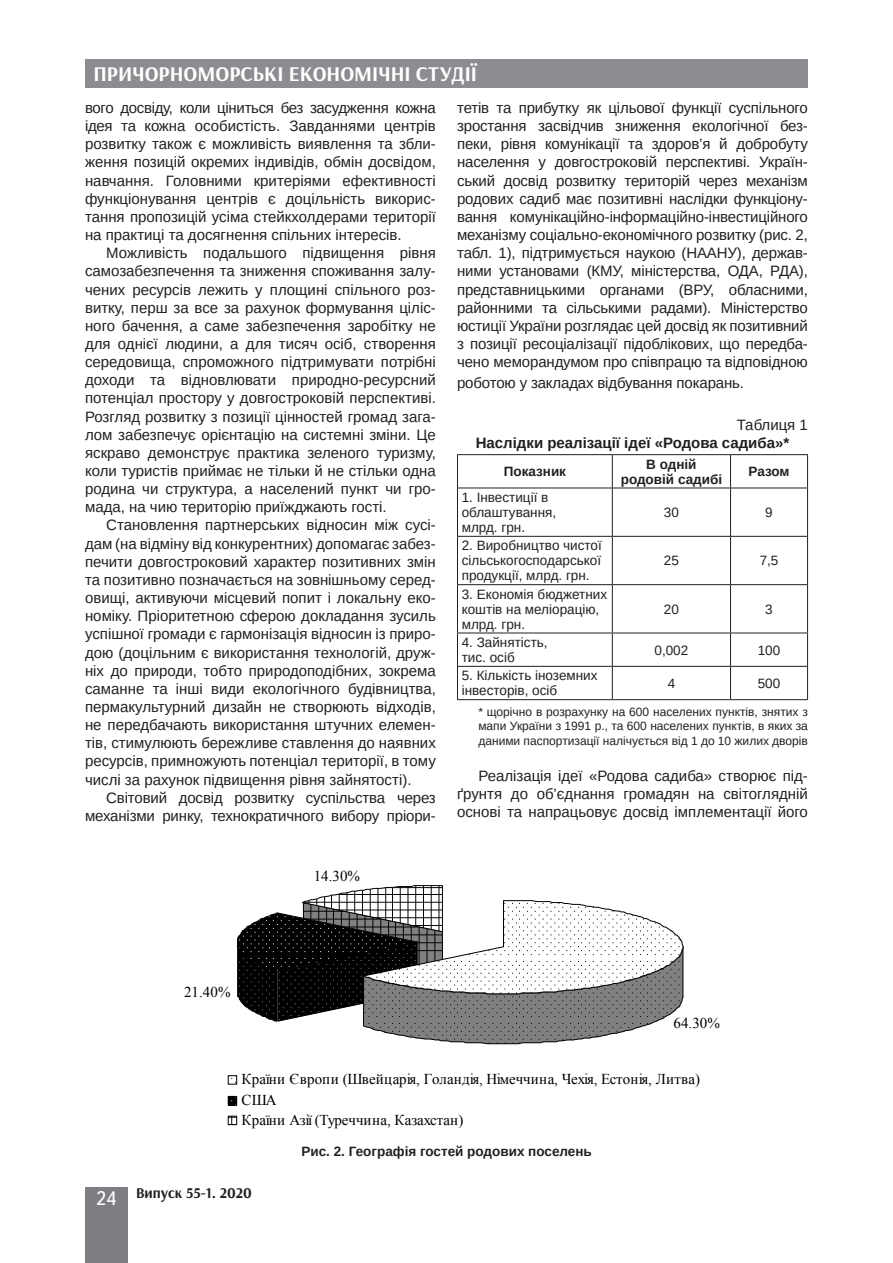
<style>
.page{position:relative;width:893px;height:1263px;background:#fff}
.page>*{position:absolute;margin:0;border:0;box-sizing:border-box;transform-origin:0 0}
.t1{font:700 21px "Arsenal";color:#fff}
.Текст_основной_G{font:15px/18.1px "Arimo";letter-spacing:-.005em;color:#231f20;text-align:justify}
.t2{font:15px/20.2px "Times New Roman";color:#000}
.Таблица_подпись{font:700 15px "Arimo";color:#231f20}
.t3{font:700 15px "Arsenal";color:#231f20}
.Таблица_текст{font:13.5px/15px "Arimo";color:#231f20}
.Рисунок{font:700 13.5px "Arimo";color:#231f20}
.Таблица_шапка{font:700 13.5px/15px "Arimo";color:#231f20;text-align:center}
.Примечание{font:12px/13.5px "Arimo";color:#231f20}
.s1{font-family:"Ukrainian Text";font-weight:400;font-size:19.5px;color:#fff}
</style>
<div class="page">
<div style="left:85px;top:59px;width:723px;height:29px;background:#8b8d90"></div>
<div style="left:85px;top:1186px;width:43px;height:76px;background:#7c7e81"></div>
<hr style="left:457px;top:454px;width:155px;height:1px;background:#231f20">
<hr style="left:457px;top:455px;width:1px;height:33px;background:#231f20">
<hr style="left:612px;top:454px;width:118px;height:1px;background:#231f20">
<hr style="left:612px;top:455px;width:1px;height:33px;background:#231f20">
<hr style="left:730px;top:454px;width:78px;height:1px;background:#231f20">
<hr style="left:730px;top:455px;width:1px;height:33px;background:#231f20">
<hr style="left:807px;top:455px;width:1px;height:33px;background:#231f20">
<hr style="left:457px;top:488px;width:155px;height:1px;background:#231f20">
<hr style="left:457px;top:488px;width:1px;height:48px;background:#231f20">
<hr style="left:612px;top:488px;width:118px;height:1px;background:#231f20">
<hr style="left:612px;top:488px;width:1px;height:48px;background:#231f20">
<hr style="left:730px;top:488px;width:78px;height:1px;background:#231f20">
<hr style="left:730px;top:488px;width:1px;height:48px;background:#231f20">
<hr style="left:807px;top:488px;width:1px;height:48px;background:#231f20">
<hr style="left:457px;top:536px;width:155px;height:1px;background:#231f20">
<hr style="left:457px;top:537px;width:1px;height:47px;background:#231f20">
<hr style="left:612px;top:536px;width:118px;height:1px;background:#231f20">
<hr style="left:612px;top:537px;width:1px;height:47px;background:#231f20">
<hr style="left:730px;top:536px;width:78px;height:1px;background:#231f20">
<hr style="left:730px;top:537px;width:1px;height:47px;background:#231f20">
<hr style="left:807px;top:537px;width:1px;height:47px;background:#231f20">
<hr style="left:457px;top:584px;width:155px;height:1px;background:#231f20">
<hr style="left:457px;top:585px;width:1px;height:48px;background:#231f20">
<hr style="left:612px;top:584px;width:118px;height:1px;background:#231f20">
<hr style="left:612px;top:585px;width:1px;height:48px;background:#231f20">
<hr style="left:730px;top:584px;width:78px;height:1px;background:#231f20">
<hr style="left:730px;top:585px;width:1px;height:48px;background:#231f20">
<hr style="left:807px;top:585px;width:1px;height:48px;background:#231f20">
<hr style="left:457px;top:633px;width:155px;height:1px;background:#231f20">
<hr style="left:457px;top:633px;width:1px;height:33px;background:#231f20">
<hr style="left:612px;top:633px;width:118px;height:1px;background:#231f20">
<hr style="left:612px;top:633px;width:1px;height:33px;background:#231f20">
<hr style="left:730px;top:633px;width:78px;height:1px;background:#231f20">
<hr style="left:730px;top:633px;width:1px;height:33px;background:#231f20">
<hr style="left:807px;top:633px;width:1px;height:33px;background:#231f20">
<hr style="left:457px;top:666px;width:155px;height:1px;background:#231f20">
<hr style="left:457px;top:667px;width:1px;height:32px;background:#231f20">
<hr style="left:612px;top:666px;width:118px;height:1px;background:#231f20">
<hr style="left:612px;top:667px;width:1px;height:32px;background:#231f20">
<hr style="left:730px;top:666px;width:78px;height:1px;background:#231f20">
<hr style="left:730px;top:667px;width:1px;height:32px;background:#231f20">
<hr style="left:807px;top:667px;width:1px;height:32px;background:#231f20">
<hr style="left:457px;top:699px;width:155px;height:1px;background:#231f20">
<hr style="left:612px;top:699px;width:118px;height:1px;background:#231f20">
<hr style="left:730px;top:699px;width:78px;height:1px;background:#231f20">
<svg style="left:237px;top:885px;width:447px;height:160px"></svg>
<div style="left:228px;top:1075px;width:9px;height:10px;border:1px solid #000"></div>
<svg style="left:230px;top:1098px;width:5px;height:5px"></svg>
<div style="left:228px;top:1096px;width:9px;height:9px;border:1px solid #000"></div>
<div style="left:228px;top:1116px;width:9px;height:9px;border:1px solid #000"></div>
<h1 class="t1" style="left:94px;top:61px;width:385px">ПРИЧОРНОМОРСЬКІ ЕКОНОМІЧНІ СТУДІЇ</h1>
<p class="Текст_основной_G" style="left:85px;top:99px;width:352px">вого досвіду, коли ціниться без засудження кожна ідея та кожна особистість. Завданнями центрів розвитку також є можливість виявлення та збли&shy;ження позицій окремих індивідів, обмін досвідом, навчання. Головними критеріями ефективності функціонування центрів є доцільність викорис&shy;тання пропозицій усіма стейкхолдерами території на практиці та досягнення спільних інтересів.</p>
<p class="Текст_основной_G" style="left:85px;top:244px;width:352px;text-indent:21px">Можливість подальшого підвищення рівня самозабезпечення та зниження споживання залу&shy;чених ресурсів лежить у площині спільного роз&shy;витку, перш за все за рахунок формування ціліс&shy;ного бачення, а саме забезпечення заробітку не для однієї людини, а для тисяч осіб, створення середовища, спроможного підтримувати потрібні доходи та відновлювати природно-ресурсний потенціал простору у довгостроковій перспективі.<br>Розгляд розвитку з позиції цінностей громад зага&shy;лом забезпечує орієнтацію на системні зміни. Це яскраво демонструє практика зеленого туризму, коли туристів приймає не тільки й не стільки одна родина чи структура, а населений пункт чи гро&shy;мада, на чию територію приїжджають гості.</p>
<p class="Текст_основной_G" style="left:85px;top:516px;width:352px;text-indent:21px">Становлення партнерських відносин між сусі&shy;дам (на відміну від конкурентних) допомагає забез&shy;печити довгостроковий характер позитивних змін та позитивно позначається на зовнішньому серед&shy;овищі, активуючи місцевий попит і локальну еко&shy;номіку. Пріоритетною сферою докладання зусиль успішної громади є гармонізація відносин із приро&shy;дою (доцільним є використання технологій, друж&shy;ніх до природи, тобто природоподібних, зокрема саманне та інші види екологічного будівництва, пермакультурний дизайн не створюють відходів, не передбачають використання штучних елемен&shy;тів, стимулюють бережливе ставлення до наявних ресурсів, примножують потенціал території, в тому числі за рахунок підвищення рівня зайнятості).</p>
<p class="Текст_основной_G" style="left:85px;top:789px;width:352px;text-align:right">Світовий досвід розвитку суспільства через механізми ринку, технократичного вибору пріори-</p>
<p class="t2" style="left:314px;top:866px;width:48px">14.30%</p>
<p class="Текст_основной_G" style="left:457px;top:99px;width:352px">тетів та прибутку як цільової функції суспільного зростання засвідчив зниження екологічної без&shy;пеки, рівня комунікації та здоров’я й добробуту населення у довгостроковій перспективі. Україн&shy;ський досвід розвитку територій через механізм родових садиб має позитивні наслідки функціону&shy;вання комунікаційно-інформаційно-інвестиційного механізму соціально-економічного розвитку (рис. 2, табл. 1), підтримується наукою (НААНУ), держав&shy;ними установами (КМУ, міністерства, ОДА, РДА), представницькими органами (ВРУ, обласними, районними та сільськими радами). Міністерство юстиції України розглядає цей досвід як позитивний з позиції ресоціалізації підоблікових, що передба&shy;чено меморандумом про співпрацю та відповідною</p>
<p class="Текст_основной_G" style="left:457px;top:374px;width:288px">роботою у закладах відбування покарань.</p>
<p class="Текст_основной_G" style="left:737px;top:416px;width:73px">Таблиця 1</p>
<p class="Таблица_подпись" style="left:476px;top:433px;width:315px">Наслідки реалізації ідеї «Родова садиба»*</p>
<p class="Таблица_шапка" style="left:504px;top:464px;width:64px">Показник</p>
<p class="Таблица_шапка" style="left:621px;top:457px;width:103px">В одній родовій садибі</p>
<p class="Таблица_шапка" style="left:749px;top:464px;width:42px">Разом</p>
<p class="Таблица_текст" style="left:462px;top:490px;width:96px">1. Інвестиції в облаштування, млрд. грн.</p>
<p class="Таблица_текст" style="left:664px;top:505px;width:17px">30</p>
<p class="Таблица_текст" style="left:765px;top:505px;width:9px">9</p>
<p class="Таблица_текст" style="left:462px;top:538px;width:142px;text-align:justify">2. Виробництво чистої сільськогосподарської продукції, млрд. грн.</p>
<p class="Таблица_текст" style="left:462px;top:587px;width:147px">3. Економія бюджетних коштів на меліорацію, млрд. грн.</p>
<p class="Таблица_текст" style="left:664px;top:553px;width:17px">25</p>
<p class="Таблица_текст" style="left:760px;top:553px;width:20px">7,5</p>
<p class="Таблица_текст" style="left:664px;top:602px;width:17px">20</p>
<p class="Таблица_текст" style="left:765px;top:602px;width:9px">3</p>
<p class="Таблица_текст" style="left:462px;top:635px;width:87px">4. Зайнятість, тис. осіб</p>
<p class="Таблица_текст" style="left:654px;top:642px;width:35px">0,002</p>
<p class="Таблица_текст" style="left:758px;top:642px;width:24px">100</p>
<p class="Таблица_текст" style="left:462px;top:668px;width:137px">5. Кількість іноземних інвесторів, осіб</p>
<p class="Таблица_текст" style="left:668px;top:676px;width:9px">4</p>
<p class="Таблица_текст" style="left:758px;top:676px;width:24px">500</p>
<p class="Примечание" style="left:478px;top:705px;width:331px">* щорічно в розрахунку на 600 населених пунктів, знятих з мапи України з 1991 р., та 600 населених пунктів, в яких за</p>
<p class="Примечание" style="left:478px;top:734px;width:331px">даними паспортизації налічується від 1 до 10 жилих дворів</p>
<p class="Текст_основной_G" style="left:457px;top:767px;width:352px;text-indent:21px">Реалізація ідеї «Родова садиба» створює під&shy;ґрунтя до об’єднання громадян на світоглядній основі та напрацьовує досвід імплементації його</p>
<p class="t2" style="left:184px;top:982px;width:48px">21.40%</p>
<p class="t2" style="left:674px;top:1013px;width:48px">64.30%</p>
<p class="t2" style="left:241px;top:1069px;width:460px">Країни Європи (Швейцарія, Голандія, Німеччина, Чехія, Естонія, Литва)<br>США<br>Країни Азії (Туреччина, Казахстан)</p>
<p class="t3" style="left:96px;top:1183px;width:157px"><span class="s1">24</span> Випуск 55-1. 2020</p>
<p class="Рисунок" style="left:301px;top:1142px;width:292px">Рис. 2. Географія гостей родових поселень</p>
</div>
